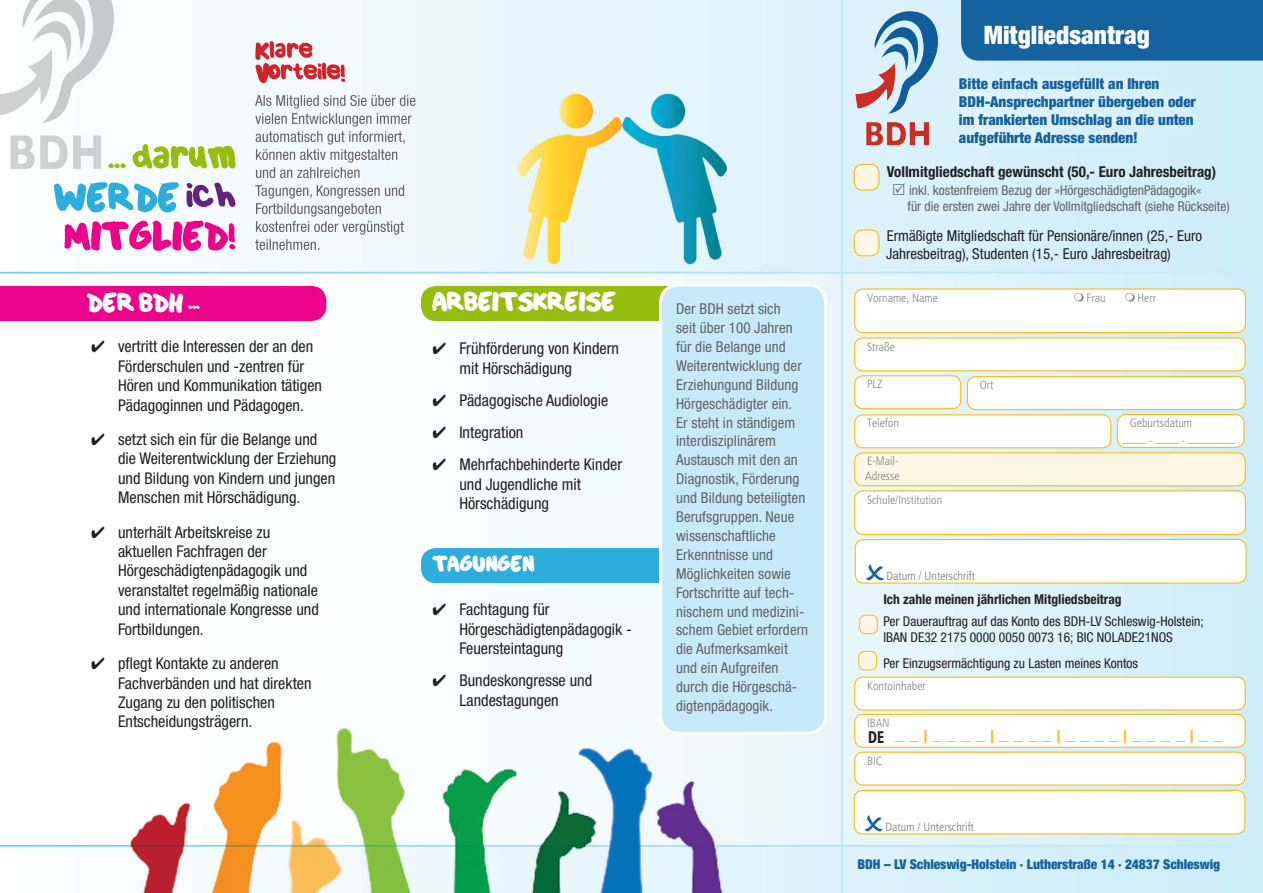
<style>
.page{position:relative;width:1263px;height:893px;background:#fff}
.page>*{position:absolute;margin:0;border:0;box-sizing:border-box;transform-origin:0 0}
.t1{font:900 condensed 25.35px "Helvetica Neue";color:#fff}
.t2{font:18px "Culia";color:#fff}
.t3{font:condensed 16.2px/19.5px "Helvetica Neue";color:#231f20}
.t4{font:condensed 15px/18.9px "Helvetica Neue";letter-spacing:.005em;color:#636366}
.t5{font:900 condensed 15px/18px "Helvetica Neue";color:#15629e}
.t6{font:condensed 15px/18px "Helvetica Neue";color:#231f20}
.t7{font:700 condensed 15px "Helvetica Neue";color:#231f20}
.t8{font:15px "Culia";color:#fff}
.t9{font:condensed 13.5px/16.2px "Helvetica Neue";color:#231f20}
.t10{font:condensed 13.5px/16.2px "Helvetica Neue";color:#636366}
.t11{font:900 condensed 13.5px "Helvetica Neue";letter-spacing:-.005em;color:#15629e}
.t12{font:700 condensed 13.5px "Helvetica Neue";color:#231f20}
.t13{font:900 condensed 13.5px "Frutiger";color:#a8a9ad;scale:1.4 1}
.t14{font:300 condensed 12px/14.4px "Frutiger";color:#808285}
.t15{font:300 condensed 12px "Frutiger";color:#76787b}
.s1{font-size:16.8px;color:#231f20}
.s2{color:#fdbc12}
</style>
<div class="page">
<img style="left:0;top:0;width:1263px;height:893px">
<svg style="left:64px;top:221px;width:171px;height:30px"></svg>
<svg style="left:186px;top:183px;width:50px;height:24px"></svg>
<svg style="left:54px;top:182px;width:125px;height:30px"></svg>
<svg style="left:140px;top:144px;width:96px;height:25px"></svg>
<div style="left:0;top:286px;width:326px;height:35px;background:#ed028c"></div>
<div style="left:421px;top:286px;width:314px;height:35px;background:#96bc0d;border-radius:15px"></div>
<svg style="left:255px;top:185px;width:149px;height:65px"></svg>
<svg style="left:255px;top:95px;width:160px;height:83px"></svg>
<svg style="left:255px;top:41px;width:90px;height:42px"></svg>
<div style="left:421px;top:548px;width:314px;height:35px;background:#2dadde;border-radius:15px"></div>
<div style="left:660px;top:285px;width:166px;height:448px;background:#c6eafa;border-radius:18px"></div>
<div style="left:659px;top:283px;width:168px;height:452px;border:3px solid #fff;border-radius:18px"></div>
<div style="left:961px;top:0;width:302px;height:61px;background:#15629e"></div>
<hr style="left:841px;top:0;width:2px;height:893px;background:#b9e5fa">
<img style="left:0;top:0;width:140px;height:179px">
<div style="left:847px;top:1px;width:100px;height:153px;background:#dbf1fb"></div>
<img style="left:843px;top:4px;width:112px;height:147px">
<div style="left:950px;top:69px;width:255px;height:86px;background:#dcf2fb"></div>
<div style="left:855px;top:714px;width:390px;height:33px;background:#fff;border-radius:9px"></div>
<div style="left:854px;top:714px;width:392px;height:34px;border:1px solid #fdbc12;border-radius:9px"></div>
<div style="left:854px;top:790px;width:391px;height:44px;background:#fff;border-radius:9px"></div>
<div style="left:854px;top:790px;width:391px;height:44px;border:1px solid #fdbc12;border-radius:9px"></div>
<div style="left:855px;top:752px;width:390px;height:33px;background:#fff;border-radius:9px"></div>
<div style="left:854px;top:752px;width:392px;height:34px;border:1px solid #fdbc12;border-radius:9px"></div>
<div style="left:855px;top:677px;width:390px;height:33px;background:#fff;border-radius:9px"></div>
<div style="left:854px;top:677px;width:392px;height:34px;border:1px solid #fdbc12;border-radius:9px"></div>
<div style="left:859px;top:651px;width:17px;height:19px;background:#fef7e6;border-radius:6px"></div>
<div style="left:858px;top:651px;width:19px;height:19px;border:1px solid #fdbc12;border-radius:6px"></div>
<div style="left:859px;top:615px;width:18px;height:19px;background:#fef7e6;border-radius:6px"></div>
<div style="left:859px;top:615px;width:19px;height:19px;border:1px solid #fdbc12;border-radius:6px"></div>
<div style="left:855px;top:289px;width:390px;height:44px;background:#fff;border-radius:9px"></div>
<svg style="left:1074px;top:293px;width:9px;height:9px"></svg>
<svg style="left:1125px;top:293px;width:10px;height:9px"></svg>
<div style="left:854px;top:288px;width:392px;height:45px;border:1px solid #fdbc12;border-radius:9px"></div>
<div style="left:855px;top:338px;width:390px;height:33px;background:#fff;border-radius:9px"></div>
<div style="left:854px;top:337px;width:392px;height:34px;border:1px solid #fdbc12;border-radius:9px"></div>
<div style="left:855px;top:376px;width:106px;height:33px;background:#fff;border-radius:9px"></div>
<div style="left:854px;top:375px;width:107px;height:34px;border:1px solid #fdbc12;border-radius:9px"></div>
<div style="left:967px;top:377px;width:278px;height:32px;background:#fff;border-radius:9px"></div>
<div style="left:967px;top:376px;width:279px;height:34px;border:1px solid #fdbc12;border-radius:9px"></div>
<div style="left:855px;top:453px;width:390px;height:33px;background:#fef7e6;border-radius:9px"></div>
<div style="left:854px;top:452px;width:392px;height:34px;border:1px solid #fdbc12;border-radius:9px"></div>
<div style="left:855px;top:415px;width:256px;height:33px;background:#fff;border-radius:9px"></div>
<div style="left:854px;top:414px;width:257px;height:34px;border:1px solid #fdbc12;border-radius:9px"></div>
<div style="left:855px;top:491px;width:390px;height:43px;background:#fff;border-radius:9px"></div>
<div style="left:854px;top:490px;width:392px;height:45px;border:1px solid #fdbc12;border-radius:9px"></div>
<div style="left:1117px;top:415px;width:127px;height:32px;background:#fff;border-radius:9px"></div>
<div style="left:1117px;top:414px;width:127px;height:34px;border:1px solid #fdbc12;border-radius:9px"></div>
<div style="left:855px;top:540px;width:391px;height:43px;background:#fff;border-radius:9px"></div>
<div style="left:855px;top:539px;width:391px;height:45px;border:1px solid #fdbc12;border-radius:9px"></div>
<div style="left:854px;top:164px;width:25px;height:26px;background:#fef7e6;border-radius:9px"></div>
<div style="left:854px;top:164px;width:25px;height:27px;border:1px solid #fdbc12;border-radius:9px"></div>
<div style="left:854px;top:230px;width:25px;height:26px;background:#fef7e6;border-radius:9px"></div>
<div style="left:854px;top:229px;width:25px;height:27px;border:1px solid #fdbc12;border-radius:9px"></div>
<svg style="left:893px;top:184px;width:12px;height:11px"></svg>
<p class="t2" style="left:87px;top:292px;width:115px">DER BDH ...</p>
<p class="t3" style="left:118px;top:337px;width:206px;text-indent:-27px">✔ vertritt die Interessen der an den<br>Förderschulen und -zentren für<br>Hören und Kommunikation tätigen<br>Pädagoginnen und Pädagogen.</p>
<p class="t3" style="left:118px;top:429px;width:220px;text-indent:-27px">✔ setzt sich ein für die Belange und die Weiterentwicklung der Erziehung und Bildung von Kindern und jungen Menschen mit Hörschädigung.</p>
<p class="t3" style="left:118px;top:522px;width:202px;text-indent:-27px">✔ unterhält Arbeitskreise zu aktuellen Fachfragen der<br>Hörgeschädigtenpädagogik und veranstaltet regelmäßig nationale und internationale Kongresse und<br>Fortbildungen.</p>
<p class="t3" style="left:118px;top:653px;width:195px;text-indent:-27px">✔ pflegt Kontakte zu anderen<br>Fachverbänden und hat direkten<br>Zugang zu den politischen<br>Entscheidungsträgern.</p>
<p class="t2" style="left:432px;top:292px;width:185px">ARBEITSKREISE</p>
<p class="t3" style="left:459px;top:339px;width:161px;text-indent:-27px">✔ Frühförderung von Kindern mit Hörschädigung</p>
<p class="t3" style="left:432px;top:390px;width:177px">✔ Pädagogische Audiologie</p>
<p class="t3" style="left:432px;top:423px;width:93px">✔ Integration</p>
<p class="t3" style="left:459px;top:455px;width:164px;text-indent:-27px">✔ Mehrfachbehinderte Kinder und Jugendliche mit<br>Hörschädigung</p>
<p class="t8" style="left:432px;top:555px;width:103px">TAGUNGEN</p>
<p class="t3" style="left:459px;top:600px;width:174px;text-indent:-27px">✔ Fachtagung für<br>Hörgeschädigtenpädagogik -<br>Feuersteintagung</p>
<p class="t3" style="left:432px;top:671px;width:161px;text-align:center">✔ Bundeskongresse und<br>Landestagungen</p>
<p class="t4" style="left:676px;top:299px;width:134px">Der BDH setzt sich<br>seit über 100 Jahren für die Belange und<br>Weiterentwicklung der<br>Erziehungund Bildung<br>Hörgeschädigter ein.<br>Er steht in ständigem interdisziplinärem<br>Austausch mit den an<br>Diagnostik, Förderung und Bildung beteiligten<br>Berufsgruppen. Neue wissenschaftliche<br>Erkenntnisse und<br>Möglichkeiten sowie<br>Fortschritte auf tech&shy;nischem und medizini&shy;schem Gebiet erfordern die Aufmerksamkeit und ein Aufgreifen durch die Hörgeschä&shy;digtenpädagogik.</p>
<p class="t1" style="left:984px;top:19px;width:168px">Mitgliedsantrag</p>
<p class="t5" style="left:959px;top:74px;width:238px">Bitte einfach ausgefüllt an Ihren BDH-Ansprechpartner übergeben oder im frankierten Umschlag an die unten aufgeführte Adresse senden!</p>
<p class="t7" style="left:887px;top:163px;width:331px">Vollmitgliedschaft gewünscht (50,- Euro Jahresbeitrag)</p>
<p class="t10" style="left:907px;top:182px;width:324px">inkl. kostenfreiem Bezug der »HörgeschädigtenPädagogik«<br>für die ersten zwei Jahre der Vollmitgliedschaft (siehe Rückseite)</p>
<p class="t6" style="left:886px;top:227px;width:318px">Ermäßigte Mitgliedschaft für Pensionäre/innen (25,- Euro<br>Jahresbeitrag), Studenten (15,- Euro Jahresbeitrag)</p>
<p class="t14" style="left:867px;top:290px;width:72px">Vorname, Name</p>
<p class="t14" style="left:1086px;top:290px;width:21px">Frau</p>
<p class="t14" style="left:1137px;top:290px;width:20px">Herr</p>
<p class="t14" style="left:867px;top:339px;width:29px">Straße</p>
<p class="t14" style="left:867px;top:377px;width:17px">PLZ</p>
<p class="t14" style="left:980px;top:378px;width:15px">Ort</p>
<p class="t14" style="left:867px;top:416px;width:34px">Telefon</p>
<p class="t14" style="left:865px;top:454px;width:36px">E-Mail-<br>Adresse</p>
<p class="t14" style="left:867px;top:492px;width:77px">Schule/Institution</p>
<p class="t15" style="left:886px;top:569px;width:90px">Datum / Unterschrift</p>
<p class="t14" style="left:1130px;top:416px;width:64px">Geburtsdatum</p>
<p class="t12" style="left:883px;top:591px;width:240px">Ich zahle meinen jährlichen Mitgliedsbeitrag</p>
<p class="t9" style="left:883px;top:613px;width:322px">Per Dauerauftrag auf das Konto des BDH-LV Schleswig-Holstein;<br>IBAN DE32 2175 0000 0050 0073 16; BIC NOLADE21NOS</p>
<p class="t9" style="left:883px;top:655px;width:256px">Per Einzugsermächtigung zu Lasten meines Kontos</p>
<p class="t14" style="left:867px;top:678px;width:60px">Kontoinhaber</p>
<p class="t14" style="left:867px;top:716px;width:24px">IBAN</p>
<p class="t13" style="left:868px;top:727px;width:255px"><span class="s1">DE</span> _ _<span class="s2">|</span>_ _ _ _<span class="s2">|</span>_ _ _ _<span class="s2">|</span>_ _ _ _<span class="s2">|</span>_ _ _ _<span class="s2">|</span>_ _</p>
<p class="t14" style="left:867px;top:753px;width:17px">BIC</p>
<p class="t15" style="left:885px;top:820px;width:90px">Datum / Unterschrift</p>
<p class="t11" style="left:857px;top:856px;width:364px">BDH – LV Schleswig-Holstein · Lutherstraße 14 · 24837 Schleswig</p>
</div>
